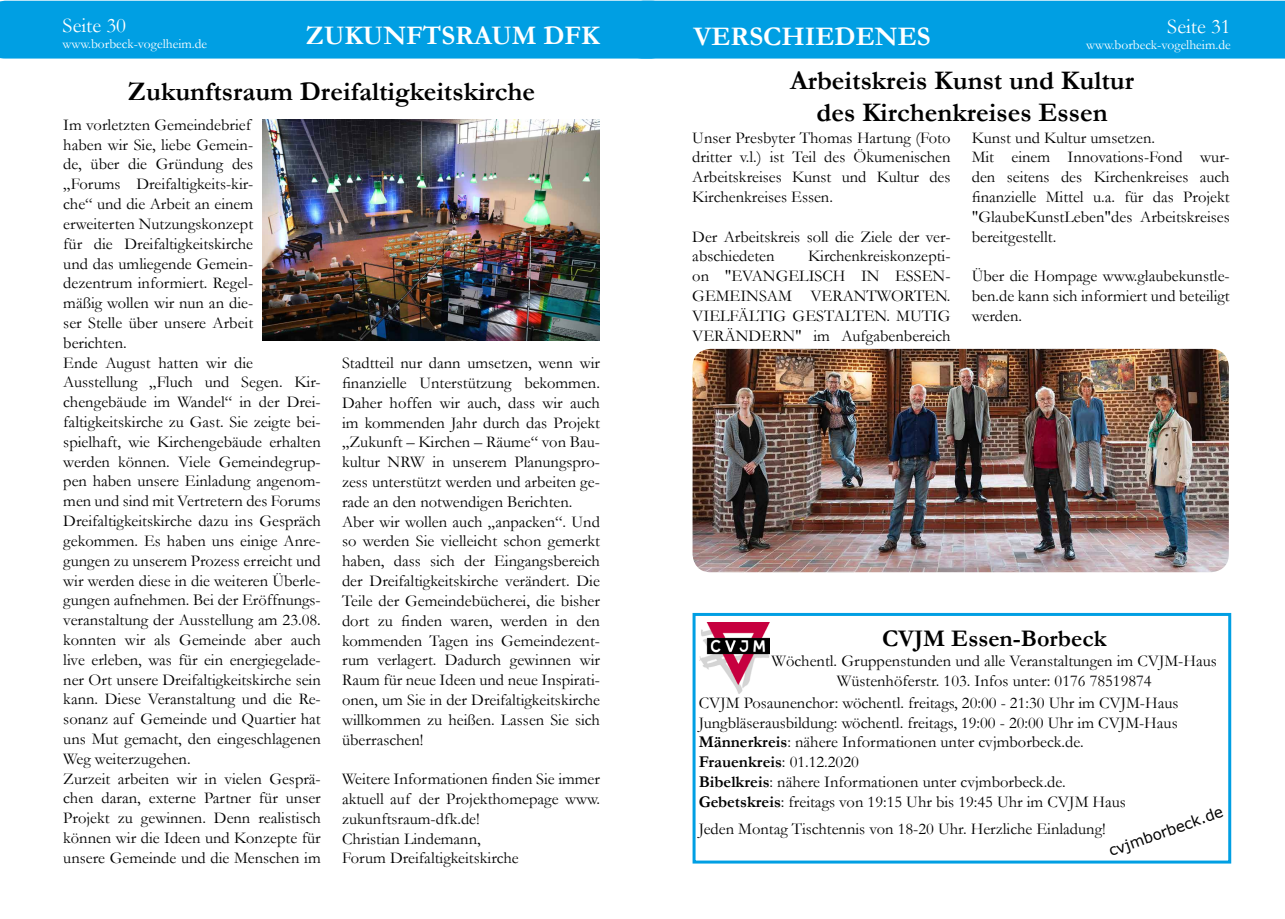
<style>
.page{position:relative;width:1285px;height:919px;background:#fff}
.page>*{position:absolute;margin:0;border:0;box-sizing:border-box;transform-origin:0 0}
.t1{font:700 27px/32.4px "Garamond";color:#000;text-align:center}
.t2{font:700 27px "Garamond";color:#fff}
.t3{font:700 24px "Garamond";color:#000}
.t4{font:21px "Garamond";color:#fff}
.t5{font:16.5px/19.8px "Garamond";color:#000}
.t6{font:15px "Verdana";color:#000}
.t7{font:13.5px "Garamond";color:#fff}
.s1{font-weight:700}
</style>
<div class="page">
<div style="left:0;top:1px;width:1284px;height:58px;background:#009fe3"></div>
<img style="left:692px;top:349px;width:536px;height:223px">
<div style="left:692px;top:613px;width:538px;height:250px;border:3px solid #009fe3"></div>
<img style="left:699px;top:623px;width:70px;height:70px">
<img style="left:262px;top:119px;width:337px;height:221px">
<p class="t4" style="left:63px;top:11px;width:65px">Seite 30</p>
<p class="t7" style="left:63px;top:35px;width:146px">www.borbeck-vogelheim.de</p>
<h1 class="t2" style="left:306px;top:17px;width:295px">ZUKUNFTSRAUM DFK</h1>
<p class="t4" style="left:1166px;top:12px;width:65px">Seite 31</p>
<h1 class="t2" style="left:693px;top:18px;width:239px">VERSCHIEDENES</h1>
<p class="t7" style="left:1085px;top:36px;width:146px">www.borbeck-vogelheim.de</p>
<h1 class="t1" style="left:128px;top:75px;width:408px">Zukunftsraum Dreifaltigkeitskirche</h1>
<h1 class="t1" style="left:789px;top:64px;width:345px">Arbeitskreis Kunst und Kultur des Kirchenkreises Essen</h1>
<p class="t5" style="left:692px;top:127px;width:260px;text-align:justify">Unser Presbyter Thomas Hartung (Foto dritter v.l.) ist Teil des Ökumenischen Arbeitskreises Kunst und Kultur des Kirchenkreises Essen.</p>
<p class="t5" style="left:692px;top:226px;width:260px">Der Arbeitskreis soll die Ziele der ver&shy;abschiedeten</p>
<p class="t5" style="left:63px;top:114px;width:259px">Im vorletzten Gemeindebrief<br>haben wir Sie, liebe Gemein-<br>de, über die Gründung des<br>„Forums Dreifaltigkeits-kir-<br>che“ und die Arbeit an einem erweiterten Nutzungskonzept<br>für die Dreifaltigkeitskirche<br>und das umliegende Gemein&shy;dezentrum informiert. Regel-<br>mäßig wollen wir nun an die-<br>ser Stelle über unsere Arbeit<br>berichten.<br>Ende August hatten wir die Ausstellung „Fluch und Segen. Kir&shy;chengebäude im Wandel“ in der Drei&shy;faltigkeitskirche zu Gast. Sie zeigte bei&shy;spielhaft, wie Kirchengebäude erhalten werden können. Viele Gemeindegrup&shy;pen haben unsere Einladung angenom&shy;men und sind mit Vertretern des Forums Dreifaltigkeitskirche dazu ins Gespräch gekommen. Es haben uns einige Anre&shy;gungen zu unserem Prozess erreicht und wir werden diese in die weiteren Überle&shy;gungen aufnehmen. Bei der Eröffnungs&shy;veranstaltung der Ausstellung am 23.08. konnten wir als Gemeinde aber auch live erleben, was für ein energiegelade&shy;ner Ort unsere Dreifaltigkeitskirche sein kann. Diese Veranstaltung und die Re&shy;sonanz auf Gemeinde und Quartier hat uns Mut gemacht, den eingeschlagenen Weg weiterzugehen.<br>Zurzeit arbeiten wir in vielen Gesprä&shy;chen daran, externe Partner für unser Projekt zu gewinnen. Denn realistisch können wir die Ideen und Konzepte für unsere Gemeinde und die Menschen im</p>
<p class="t5" style="left:971px;top:127px;width:259px">Kunst und Kultur umsetzen.<br>Mit einem Innovations-Fond wur&shy;den seitens des Kirchenkreises auch finanzielle Mittel u.a. für das Projekt "GlaubeKunstLeben"des Arbeitskreises bereitgestellt.</p>
<p class="t5" style="left:971px;top:266px;width:259px;text-align:justify">Über die Hompage www.glaubekunstle&shy;ben.de kann sich informiert und beteiligt werden.</p>
<p class="t5" style="left:692px;top:246px;width:260px;text-align:justify;text-indent:116px">Kirchenkreiskonzepti&shy;on "EVANGELISCH IN ESSEN-GEMEINSAM VERANTWORTEN.<br>VIELFÄLTIG GESTALTEN. MUTIG VERÄNDERN" im Aufgabenbereich</p>
<p class="t5" style="left:342px;top:352px;width:259px">Stadtteil nur dann umsetzen, wenn wir finanzielle Unterstützung bekommen.<br>Daher hoffen wir auch, dass wir auch im kommenden Jahr durch das Projekt „Zukunft – Kirchen – Räume“ von Bau&shy;kultur NRW in unserem Planungspro&shy;zess unterstützt werden und arbeiten ge&shy;rade an den notwendigen Berichten.<br>Aber wir wollen auch „anpacken“. Und so werden Sie vielleicht schon gemerkt haben, dass sich der Eingangsbereich der Dreifaltigkeitskirche verändert. Die Teile der Gemeindebücherei, die bisher dort zu finden waren, werden in den kommenden Tagen ins Gemeindezent&shy;rum verlagert. Dadurch gewinnen wir Raum für neue Ideen und neue Inspirati&shy;onen, um Sie in der Dreifaltigkeitskirche willkommen zu heißen. Lassen Sie sich überraschen!</p>
<p class="t5" style="left:342px;top:768px;width:259px">Weitere Informationen finden Sie immer aktuell auf der Projekthomepage www. zukunftsraum-dfk.de!<br>Christian Lindemann,<br>Forum Dreifaltigkeitskirche</p>
<h2 class="t3" style="left:881px;top:622px;width:226px">CVJM Essen-Borbeck</h2>
<p class="t5" style="left:771px;top:650px;width:446px;text-align:center">Wöchentl. Gruppenstunden und alle Veranstaltungen im CVJM-Haus<br>Wüstenhöferstr. 103. Infos unter: 0176 78519874</p>
<p class="t5" style="left:698px;top:692px;width:481px">CVJM Posaunenchor: wöchentl. freitags, 20:00 - 21:30 Uhr im CVJM-Haus Jungbläserausbildung: wöchentl. freitags, 19:00 - 20:00 Uhr im CVJM-Haus <span class="s1">Männerkreis</span>: nähere Informationen unter cvjmborbeck.de.<br><span class="s1">Frauenkreis</span>: 01.12.2020<br><span class="s1">Bibelkreis</span>: nähere Informationen unter cvjmborbeck.de.<br><span class="s1">Gebetskreis</span>: freitags von 19:15 Uhr bis 19:45 Uhr im CVJM Haus</p>
<p class="t5" style="left:698px;top:818px;width:408px">Jeden Montag Tischtennis von 18-20 Uhr. Herzliche Einladung!</p>
<p class="t6" style="left:1105px;top:842px;width:122px;rotate:-20deg">cvjmborbeck.de</p>
</div>
